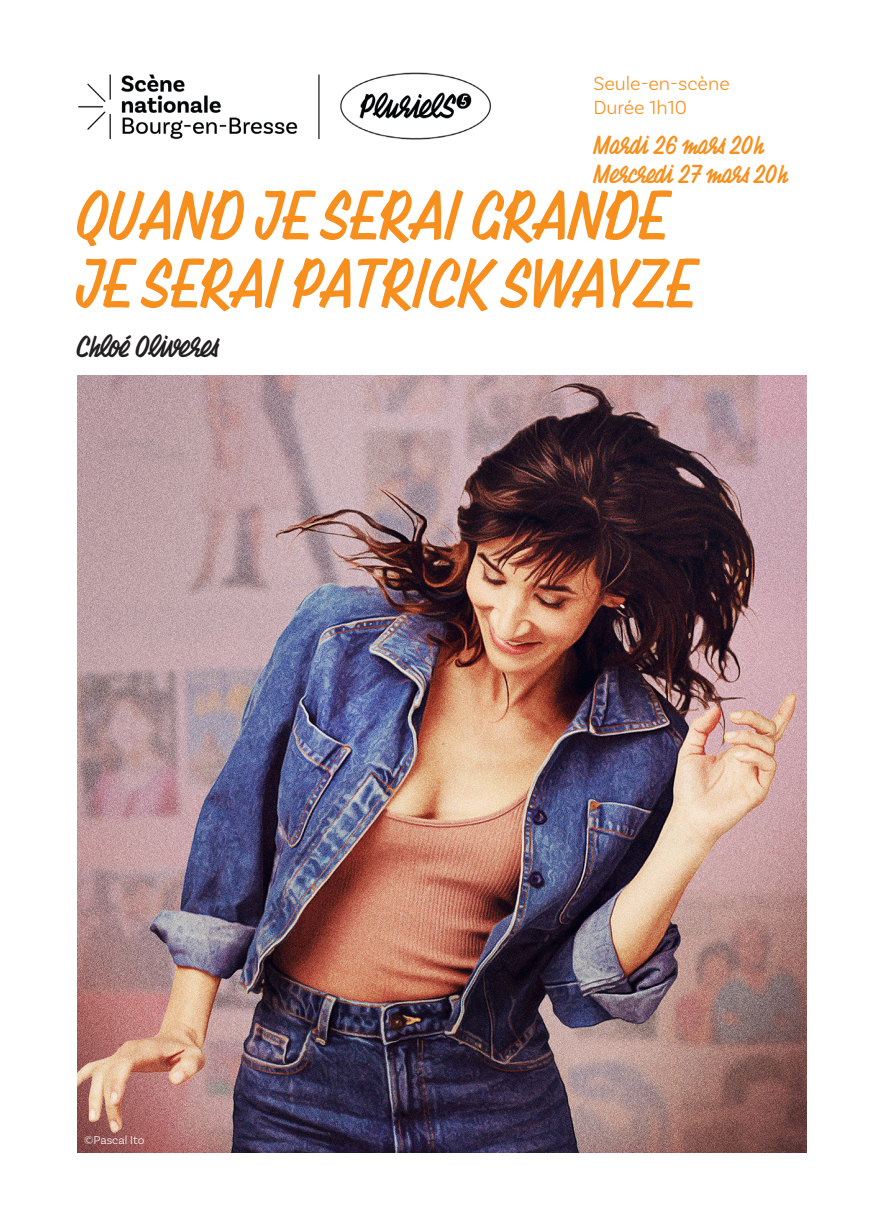
<style>
.page{position:relative;width:874px;height:1225px;background:#fff}
.page>*{position:absolute;margin:0;border:0;box-sizing:border-box;transform-origin:0 0}
.t1{font:64px/68px "Chaumont Script";color:#f68f1e}
.t2{font:28px "Chaumont Script";letter-spacing:.005em;color:#231f20}
.t3{font:24px/28.8px "Chaumont Script";color:#f68f1e}
.t4{font:300 20px/24px "Basic Sans";color:#f68f1e}
.t5{font:300 12px "Basic Sans";color:#fff}
</style>
<div class="page">
<img style="left:77px;top:375px;width:729px;height:777px">
<img style="left:78px;top:72px;width:413px;height:68px">
<p class="t4" style="left:593px;top:71px;width:138px">Seule-en-scène<br>Durée 1h10</p>
<p class="t3" style="left:593px;top:132px;width:198px">Mardi 26 mars 20h<br>Mercredi 27 mars 20h</p>
<p class="t1" style="left:76px;top:186px;width:621px">QUAND JE SERAI GRANDE<br>JE SERAI PATRICK SWAYZE</p>
<p class="t2" style="left:76px;top:328px;width:150px">Chloé Oliveres</p>
<p class="t5" style="left:84px;top:1133px;width:62px">©Pascal Ito</p>
</div>
